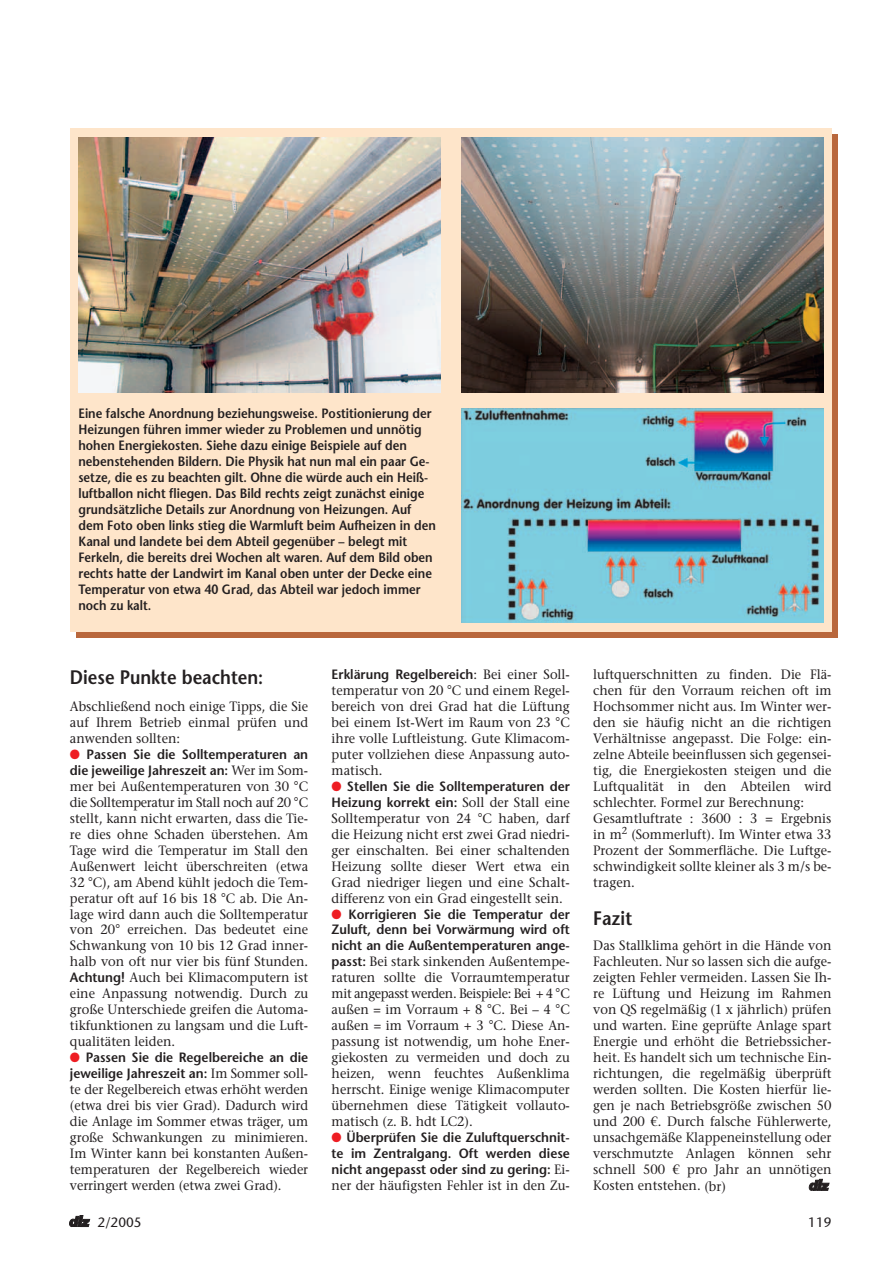
<style>
.page{position:relative;width:893px;height:1263px;background:#fff}
.page>*{position:absolute;margin:0;border:0;box-sizing:border-box;transform-origin:0 0}
.t1{font:600 19.5px "Stone Sans";color:#231f20;scale:.9 1}
.t2{font:13.5px/15.9px "Stone Serif";color:#231f20;text-align:justify;scale:.95 1}
.t3{font:600 13.5px/15.9px "Stone Sans";color:#231f20;scale:.9 1}
.t4{font:600 13.5px/15.9px "Stone Sans";color:#231f20;scale:.95 1}
.t5{font:13.5px "Stone Sans";color:#231f20}
.s1{color:#ee1d23}
.s2{font-family:"Stone Serif";font-weight:400}
.s3{font-family:"Stone Sans";font-weight:600}
</style>
<div class="page">
<svg style="left:809px;top:1179px;width:20px;height:12px"></svg>
<svg style="left:69px;top:1215px;width:21px;height:12px"></svg>
<div style="left:70px;top:128px;width:761px;height:504px;background:#fee5ca"></div>
<img style="left:78px;top:137px;width:362px;height:255px">
<img style="left:461px;top:137px;width:362px;height:255px">
<img style="left:461px;top:408px;width:362px;height:215px">
<p class="t3" style="left:78px;top:407px;width:398px">Eine falsche Anordnung beziehungsweise. Postitionierung der Heizungen führen immer wieder zu Problemen und unnötig hohen Energiekosten. Siehe dazu einige Beispiele auf den nebenstehenden Bildern. Die Physik hat nun mal ein paar Ge&shy;setze, die es zu beachten gilt. Ohne die würde auch ein Heiß&shy;luftballon nicht fliegen. Das Bild rechts zeigt zunächst einige grundsätzliche Details zur Anordnung von Heizungen. Auf dem Foto oben links stieg die Warmluft beim Aufheizen in den Kanal und landete bei dem Abteil gegenüber – belegt mit Ferkeln, die bereits drei Wochen alt waren. Auf dem Bild oben rechts hatte der Landwirt im Kanal oben unter der Decke eine Temperatur von etwa 40 Grad, das Abteil war jedoch immer noch zu kalt.</p>
<h1 class="t1" style="left:70px;top:669px;width:216px">Diese Punkte beachten:</h1>
<p class="t2" style="left:70px;top:700px;width:252px">Abschließend noch einige Tipps, die Sie auf Ihrem Betrieb einmal prüfen und anwenden sollten:</p>
<p class="t4" style="left:70px;top:748px;width:252px"><span class="s1">●</span> Passen Sie die Solltemperaturen an die jeweilige Jahreszeit an: <span class="s2">Wer im Som-</span></p>
<p class="t2" style="left:70px;top:780px;width:252px">mer bei Außentemperaturen von 30 °C die Solltemperatur im Stall noch auf 20 °C stellt, kann nicht erwarten, dass die Tie&shy;re dies ohne Schaden überstehen. Am Tage wird die Temperatur im Stall den Außenwert leicht überschreiten (etwa 32 °C), am Abend kühlt jedoch die Tem&shy;peratur oft auf 16 bis 18 °C ab. Die An&shy;lage wird dann auch die Solltemperatur von 20° erreichen. Das bedeutet eine Schwankung von 10 bis 12 Grad inner&shy;halb von oft nur vier bis fünf Stunden.<br><span class="s3">Achtung!</span> Auch bei Klimacomputern ist eine Anpassung notwendig. Durch zu große Unterschiede greifen die Automa&shy;tikfunktionen zu langsam und die Luft&shy;qualitäten leiden.</p>
<p class="t4" style="left:70px;top:1051px;width:252px"><span class="s1">●</span> Passen Sie die Regelbereiche an die jeweilige Jahreszeit an: <span class="s2">Im Sommer soll-</span></p>
<p class="t2" style="left:70px;top:1083px;width:252px">te der Regelbereich etwas erhöht werden (etwa drei bis vier Grad). Dadurch wird die Anlage im Sommer etwas träger, um große Schwankungen zu minimieren.<br>Im Winter kann bei konstanten Außen&shy;temperaturen der Regelbereich wieder verringert werden (etwa zwei Grad).</p>
<p class="t4" style="left:331px;top:668px;width:252px">Erklärung Regelbereich<span class="s2">: Bei einer Soll-</span></p>
<p class="t2" style="left:331px;top:684px;width:252px">temperatur von 20 °C und einem Regel&shy;bereich von drei Grad hat die Lüftung bei einem Ist-Wert im Raum von 23 °C ihre volle Luftleistung. Gute Klimacom&shy;puter vollziehen diese Anpassung auto&shy;matisch.</p>
<p class="t4" style="left:331px;top:780px;width:252px"><span class="s1">●</span> Stellen Sie die Solltemperaturen der<br>Heizung korrekt ein: <span class="s2">Soll der Stall eine</span></p>
<p class="t2" style="left:331px;top:812px;width:252px">Solltemperatur von 24 °C haben, darf die Heizung nicht erst zwei Grad niedri&shy;ger einschalten. Bei einer schaltenden Heizung sollte dieser Wert etwa ein Grad niedriger liegen und eine Schalt&shy;differenz von ein Grad eingestellt sein.</p>
<p class="t4" style="left:331px;top:907px;width:252px;text-align:justify"><span class="s1">●</span> Korrigieren Sie die Temperatur der Zuluft, denn bei Vorwärmung wird oft nicht an die Außentemperaturen ange-</p>
<p class="t2" style="left:331px;top:955px;width:252px"><span class="s3">passt:</span> Bei stark sinkenden Außentempe&shy;raturen sollte die Vorraumtemperatur mit angepasst werden. Beispiele: Bei + 4 °C außen = im Vorraum + 8 °C. Bei – 4 °C außen = im Vorraum + 3 °C. Diese An&shy;passung ist notwendig, um hohe Ener&shy;giekosten zu vermeiden und doch zu heizen, wenn feuchtes Außenklima herrscht. Einige wenige Klimacomputer übernehmen diese Tätigkeit vollauto&shy;matisch (z. B. hdt LC2).</p>
<p class="t4" style="left:331px;top:1131px;width:252px;text-align:justify"><span class="s1">●</span> Überprüfen Sie die Zuluftquerschnit&shy;te im Zentralgang. Oft werden diese nicht angepasst oder sind zu gering: <span class="s2">Ei-</span></p>
<p class="t2" style="left:331px;top:1178px;width:252px">ner der häufigsten Fehler ist in den Zu-</p>
<p class="t2" style="left:593px;top:668px;width:252px;text-align:left">luftquerschnitten zu finden. Die Flä&shy;chen für den Vorraum reichen oft im Hochsommer nicht aus. Im Winter wer&shy;den sie häufig nicht an die richtigen Verhältnisse angepasst. Die Folge: ein&shy;zelne Abteile beeinflussen sich gegensei&shy;tig, die Energiekosten steigen und die Luftqualität in den Abteilen wird schlechter. Formel zur Berechnung:<br>Gesamtluftrate : 3600 : 3 = Ergebnis in m<sup>2</sup> (Sommerluft). Im Winter etwa 33<br>Prozent der Sommerfläche. Die Luftge&shy;schwindigkeit sollte kleiner als 3 m/s be&shy;tragen.</p>
<h1 class="t1" style="left:593px;top:911px;width:45px">Fazit</h1>
<p class="t2" style="left:593px;top:939px;width:252px">Das Stallklima gehört in die Hände von Fachleuten. Nur so lassen sich die aufge&shy;zeigten Fehler vermeiden. Lassen Sie Ih&shy;re Lüftung und Heizung im Rahmen von QS regelmäßig (1 x jährlich) prüfen und warten. Eine geprüfte Anlage spart Energie und erhöht die Betriebssicher&shy;heit. Es handelt sich um technische Ein&shy;richtungen, die regelmäßig überprüft werden sollten. Die Kosten hierfür lie&shy;gen je nach Betriebsgröße zwischen 50 und 200 €. Durch falsche Fühlerwerte, unsachgemäße Klappeneinstellung oder verschmutzte Anlagen können sehr schnell 500 € pro Jahr an unnötigen Kosten entstehen. (br)</p>
<p class="t5" style="left:98px;top:1217px;width:45px">2/2005</p>
<p class="t5" style="left:808px;top:1217px;width:25px">119</p>
</div>
